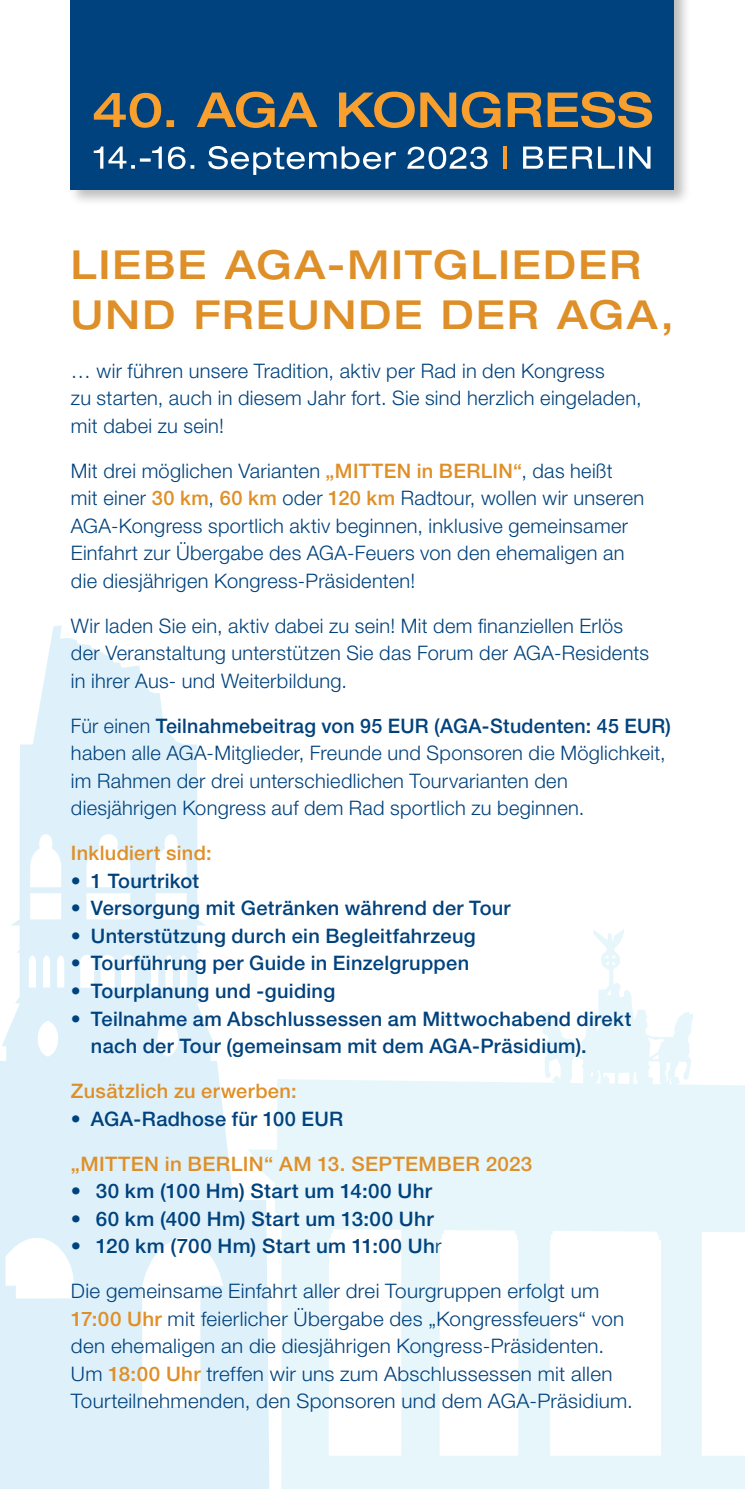
<style>
.page{position:relative;width:745px;height:1489px;background:#fff}
.page>*{position:absolute;margin:0;border:0;box-sizing:border-box;transform-origin:0 0}
.t1{font:500 expanded 40px/50px "Helvetica Neue LT Pro";letter-spacing:.055em;color:#df8f28}
.t2{font:300 20px/27.5px "Helvetica Neue LT Pro";letter-spacing:.015em;color:#00427d}
.t3{font:500 20px/27.5px "Helvetica Neue LT Pro";letter-spacing:.015em;color:#00427d}
.t4{font:500 20px "Helvetica Neue LT Pro";letter-spacing:.015em;color:#df8f28}
.s1{font-weight:500;color:#df8f28}
.s2{font-weight:500}
.s3{font-weight:300}
</style>
<div class="page">
<svg style="left:0;top:625px;width:213px;height:863px;fill:#def1fa"></svg>
<svg style="left:213px;top:929px;width:531px;height:559px"></svg>
<div style="left:68px;top:0;width:622px;height:206px;background:#231f20;opacity:.29"></div>
<div style="left:71px;top:0;width:602px;height:189px;background:#00427d"></div>
<svg style="left:523px;top:146px;width:127px;height:23px"></svg>
<hr style="left:503px;top:146px;width:3px;height:23px;background:#f99f2d">
<svg style="left:94px;top:146px;width:393px;height:29px"></svg>
<svg style="left:94px;top:92px;width:557px;height:36px"></svg>
<h1 class="t1" style="left:71px;top:238px;width:604px">LIEBE AGA-MITGLIEDER<br>UND FREUNDE DER AGA,</h1>
<p class="t2" style="left:71px;top:356px;width:572px">… wir führen unsere Tradition, aktiv per Rad in den Kongress<br>zu starten, auch in diesem Jahr fort. Sie sind herzlich eingeladen, mit dabei zu sein!</p>
<p class="t2" style="left:71px;top:456px;width:574px">Mit drei möglichen Varianten <span class="s1">„MITTEN in BERLIN“</span>, das heißt mit einer <span class="s1">30 km</span>, <span class="s1">60 km</span> oder <span class="s1">120 km</span> Radtour, wollen wir unseren AGA-Kongress sportlich aktiv beginnen, inklusive gemeinsamer Einfahrt zur Übergabe des AGA-Feuers von den ehemaligen an die diesjährigen Kongress-Präsidenten!</p>
<p class="t2" style="left:71px;top:611px;width:579px">Wir laden Sie ein, aktiv dabei zu sein! Mit dem finanziellen Erlös der Veranstaltung unterstützen Sie das Forum der AGA-Residents in ihrer Aus- und Weiterbildung.</p>
<p class="t2" style="left:71px;top:711px;width:601px">Für einen <span class="s2">Teilnahmebeitrag von 95 EUR (AGA-Studenten: 45 EUR) </span>haben alle AGA-Mitglieder, Freunde und Sponsoren die Möglichkeit, im Rahmen der drei unterschiedlichen Tourvarianten den diesjährigen Kongress auf dem Rad sportlich zu beginnen.</p>
<p class="t4" style="left:71px;top:841px;width:142px">Inkludiert sind:</p>
<p class="t3" style="left:71px;top:866px;width:130px">• 1 Tourtrikot</p>
<p class="t3" style="left:71px;top:894px;width:441px">• Versorgung mit Getränken während der Tour</p>
<p class="t3" style="left:71px;top:921px;width:406px">• Unterstützung durch ein Begleitfahrzeug</p>
<p class="t3" style="left:71px;top:949px;width:399px">• Tourführung per Guide in Einzelgruppen</p>
<p class="t3" style="left:71px;top:976px;width:265px">• Tourplanung und -guiding</p>
<p class="t3" style="left:91px;top:1004px;width:541px;text-indent:-20px">• Teilnahme am Abschlussessen am Mittwochabend direkt nach der Tour (gemeinsam mit dem AGA-Präsidium).</p>
<p class="t4" style="left:71px;top:1078px;width:227px">Zusätzlich zu erwerben:</p>
<p class="t3" style="left:71px;top:1104px;width:273px">• AGA-Radhose für 100 EUR</p>
<p class="t4" style="left:71px;top:1151px;width:462px">„MITTEN in BERLIN“ AM 13. SEPTEMBER 2023</p>
<p class="t3" style="left:71px;top:1176px;width:362px">• 30 km (100 Hm) Start um 14:00 Uhr</p>
<p class="t3" style="left:71px;top:1204px;width:364px">• 60 km (400 Hm) Start um 13:00 Uhr</p>
<p class="t3" style="left:71px;top:1231px;width:372px">• 120 km (700 Hm) Start um 11:00 Uh<span class="s3">r</span></p>
<p class="t2" style="left:71px;top:1276px;width:563px">Die gemeinsame Einfahrt aller drei Tourgruppen erfolgt um <span class="s1">17:00 Uhr</span> mit feierlicher Übergabe des „Kongressfeuers“ von den ehemaligen an die diesjährigen Kongress-Präsidenten.<br>Um <span class="s1">18:00 Uhr</span> treffen wir uns zum Abschlussessen mit allen Tourteilnehmenden, den Sponsoren und dem AGA-Präsidium.</p>
</div>
